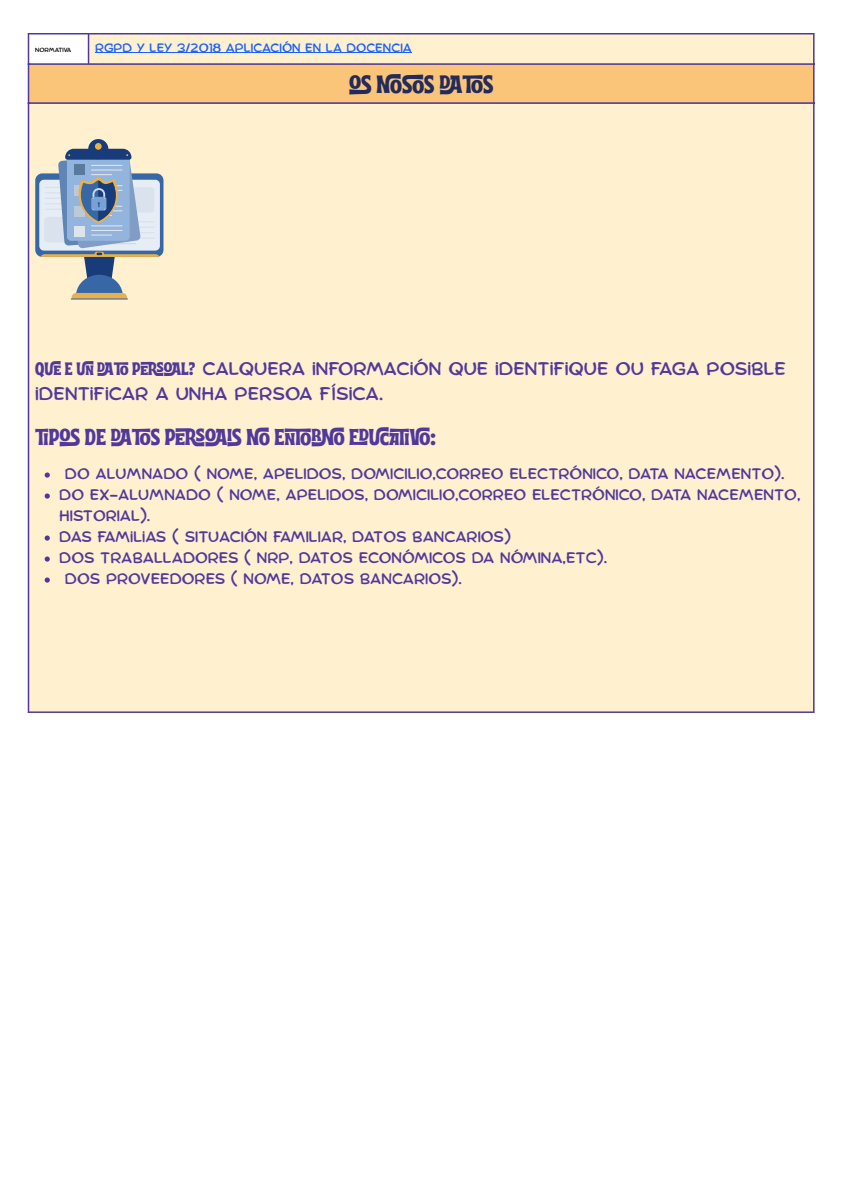
<style>
.page{position:relative;width:842px;height:1190px;background:#fff}
.page>*{position:absolute;margin:0;border:0;box-sizing:border-box;transform-origin:0 0}
.t1{font:25px "Ayr Tropika Island Int";color:#232a5c}
.t2{font:23px "Ayr Tropika Island Int";letter-spacing:.01em;color:#51399c}
.t3{font:18px/25.5px "Comica";color:#51399c}
.t4{font:15px/21px "Comica";color:#51399c}
.t5{font:12px "Comica";color:#1a62ff}
.t6{font:6px "Comica";letter-spacing:-.01em;color:#000}
.s1{font-family:"Ayr Tropika Island Int"}
</style>
<div class="page">
<div style="left:29px;top:35px;width:784px;height:676px;background:#fff0cf"></div>
<div style="left:28px;top:64px;width:786px;height:39px;background:#fac578"></div>
<hr style="left:95px;top:53px;width:317px;height:1px;background:#1a62ff">
<hr style="left:71px;top:298px;width:57px;height:2px;background:#3767a4">
<svg style="left:35px;top:139px;width:128px;height:160px;background:#b1bbc4"></svg>
<svg style="left:45px;top:472px;width:5px;height:6px"></svg>
<svg style="left:45px;top:493px;width:5px;height:6px"></svg>
<svg style="left:45px;top:535px;width:5px;height:6px"></svg>
<svg style="left:45px;top:556px;width:5px;height:6px"></svg>
<svg style="left:45px;top:577px;width:5px;height:6px"></svg>
<hr style="left:28px;top:35px;width:1px;height:676px;background:#51399c">
<svg style="left:88px;top:35px;width:1px;height:28px"></svg>
<hr style="left:813px;top:35px;width:2px;height:676px;background:#51399c">
<hr style="left:28px;top:33px;width:787px;height:2px;background:#51399c">
<hr style="left:28px;top:63px;width:787px;height:2px;background:#51399c">
<hr style="left:28px;top:102px;width:787px;height:2px;background:#51399c">
<hr style="left:28px;top:711px;width:787px;height:2px;background:#51399c">
<p class="t6" style="left:35px;top:47px;width:38px">NORMATIVA</p>
<p class="t5" style="left:95px;top:42px;width:318px">RGPD Y LEY 3/2018 APLICACIÓN EN LA DOCENCIA</p>
<p class="t1" style="left:349px;top:61px;width:146px">OS NOSOSDATOS</p>
<p class="t3" style="left:35px;top:356px;width:752px"><span class="s1">QUE E UN DATO PERS OA L?</span> CALQUERA INFORMACIÓN QUE IDENTIFIQUE OU FAGA POSIBLE<br>IDENTIFICAR A UNHA PERSOA FÍSICA.</p>
<h1 class="t2" style="left:35px;top:415px;width:402px">TIPOS DEDATOSPERS OAISNO ENTO RNO EDUCATIVO:</h1>
<p class="t4" style="left:65px;top:464px;width:721px">DO ALUMNADO ( NOME, APELIDOS, DOMICILIO,CORREO ELECTRÓNICO, DATA NACEMENTO).</p>
<p class="t4" style="left:59px;top:485px;width:743px">DO EX-ALUMNADO ( NOME, APELIDOS, DOMICILIO,CORREO ELECTRÓNICO, DATA NACEMENTO,<br>HISTORIAL).</p>
<p class="t4" style="left:59px;top:527px;width:453px">DAS FAMILIAS ( SITUACIÓN FAMILIAR, DATOS BANCARIOS)</p>
<p class="t4" style="left:59px;top:548px;width:550px">DOS TRABALLADORES ( NRP, DATOS ECONÓMICOS DA NÓMINA,ETC).</p>
<p class="t4" style="left:65px;top:569px;width:399px">DOS PROVEEDORES ( NOME, DATOS BANCARIOS).</p>
</div>
